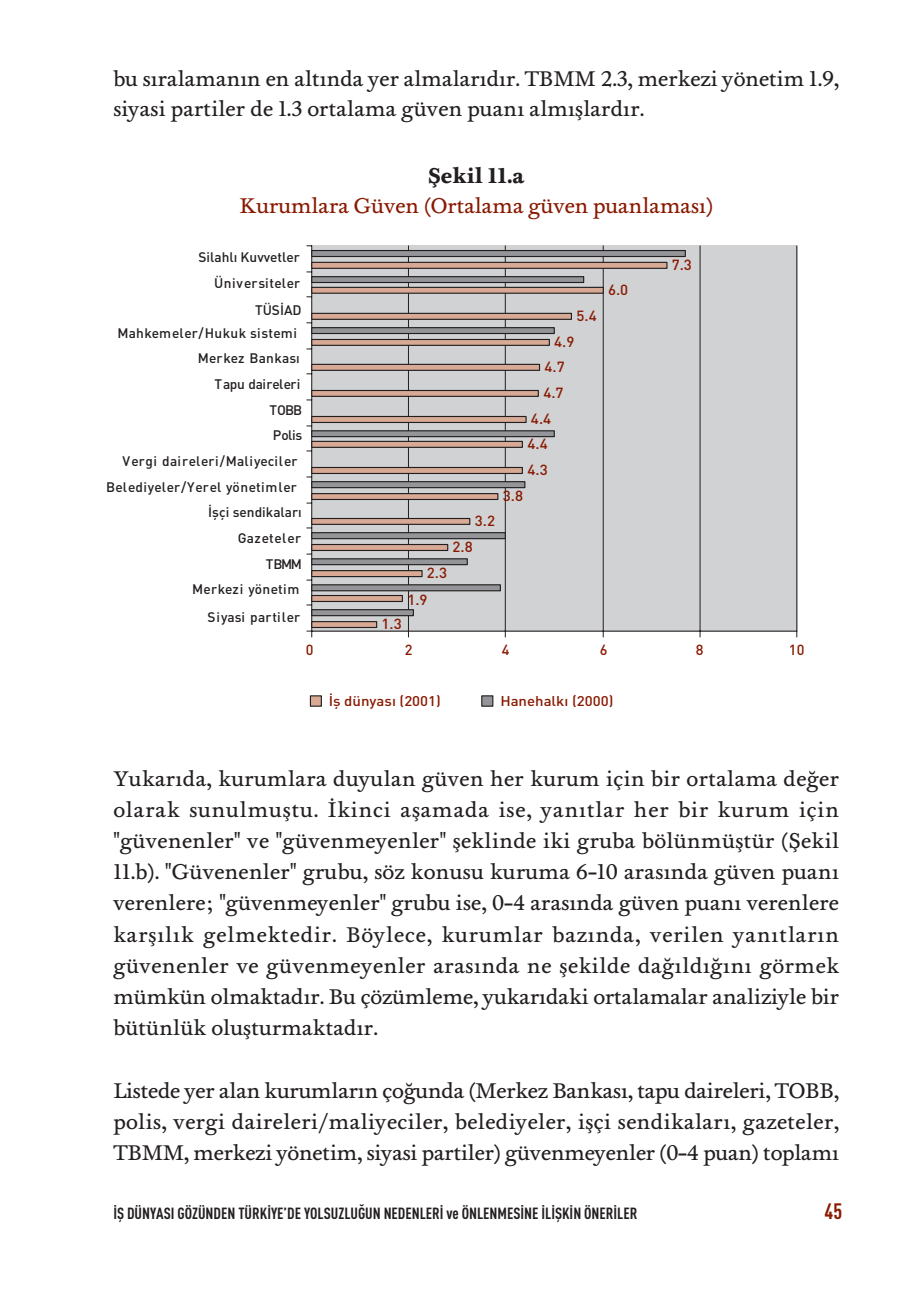
<style>
.page{position:relative;width:908px;height:1304px;background:#fff}
.page>*{position:absolute;margin:0;border:0;box-sizing:border-box;transform-origin:0 0}
.t1{font:22px/31.2px "FNDRY Wilson";letter-spacing:-.005em;color:#231f20;text-align:justify}
.t2{font:22px "FNDRY Wilson";letter-spacing:-.005em;color:#891a02}
.t3{font:700 22px "FNDRY Wilson";color:#231f20}
.t4{font:700 22px "DIN Cond";color:#891a02}
.t5{font:700 16px "DIN Cond";color:#231f20}
.t6{font:500 14.6px "DIN";color:#891a02}
.t7{font:500 14px "DIN";color:#891a02;scale:1.07 1}
.t8{font:500 13.6px "DIN";color:#231f20}
.t9{font:500 13.6px "DIN";letter-spacing:.035em;color:#231f20}
.t10{font:500 13.6px "DIN";letter-spacing:.02em;color:#231f20}
.t11{font:500 13.6px "DIN";letter-spacing:.03em;color:#231f20}
</style>
<div class="page">
<div style="left:310px;top:695px;width:12px;height:12px;background:#d8aa95;border:1px solid #231f20"></div>
<div style="left:481px;top:695px;width:12px;height:12px;background:#939598;border:1px solid #231f20"></div>
<div style="left:312px;top:246px;width:485px;height:385px;background:#d1d2d4"></div>
<hr style="left:408px;top:246px;width:1px;height:391px;background:#231f20">
<hr style="left:505px;top:246px;width:1px;height:391px;background:#231f20">
<hr style="left:312px;top:631px;width:485px;height:1px;background:#231f20">
<hr style="left:603px;top:246px;width:1px;height:391px;background:#231f20">
<hr style="left:700px;top:246px;width:1px;height:391px;background:#231f20">
<hr style="left:311px;top:246px;width:1px;height:385px;background:#231f20">
<hr style="left:797px;top:246px;width:1px;height:385px;background:#231f20">
<div style="left:311px;top:621px;width:66px;height:7px;background:#d8aa95;border:1px solid #231f20"></div>
<div style="left:311px;top:595px;width:92px;height:7px;background:#d8aa95;border:1px solid #231f20"></div>
<div style="left:311px;top:570px;width:112px;height:7px;background:#d8aa95;border:1px solid #231f20"></div>
<div style="left:311px;top:544px;width:137px;height:7px;background:#d8aa95;border:1px solid #231f20"></div>
<div style="left:311px;top:518px;width:159px;height:7px;background:#d8aa95;border:1px solid #231f20"></div>
<div style="left:311px;top:493px;width:187px;height:7px;background:#d8aa95;border:1px solid #231f20"></div>
<div style="left:311px;top:467px;width:212px;height:7px;background:#d8aa95;border:1px solid #231f20"></div>
<div style="left:311px;top:441px;width:212px;height:7px;background:#d8aa95;border:1px solid #231f20"></div>
<div style="left:311px;top:416px;width:216px;height:7px;background:#d8aa95;border:1px solid #231f20"></div>
<div style="left:311px;top:390px;width:228px;height:7px;background:#d8aa95;border:1px solid #231f20"></div>
<div style="left:311px;top:364px;width:229px;height:7px;background:#d8aa95;border:1px solid #231f20"></div>
<div style="left:311px;top:339px;width:239px;height:7px;background:#d8aa95;border:1px solid #231f20"></div>
<div style="left:311px;top:313px;width:261px;height:7px;background:#d8aa95;border:1px solid #231f20"></div>
<div style="left:311px;top:287px;width:293px;height:7px;background:#d8aa95;border:1px solid #231f20"></div>
<div style="left:311px;top:262px;width:357px;height:7px;background:#d8aa95;border:1px solid #231f20"></div>
<div style="left:311px;top:609px;width:103px;height:7px;background:#939598;border:1px solid #231f20"></div>
<div style="left:311px;top:584px;width:190px;height:7px;background:#939598;border:1px solid #231f20"></div>
<div style="left:311px;top:558px;width:157px;height:7px;background:#939598;border:1px solid #231f20"></div>
<div style="left:311px;top:532px;width:195px;height:7px;background:#939598;border:1px solid #231f20"></div>
<div style="left:311px;top:481px;width:214px;height:7px;background:#939598;border:1px solid #231f20"></div>
<div style="left:311px;top:430px;width:244px;height:7px;background:#939598;border:1px solid #231f20"></div>
<div style="left:311px;top:327px;width:244px;height:7px;background:#939598;border:1px solid #231f20"></div>
<div style="left:311px;top:276px;width:273px;height:7px;background:#939598;border:1px solid #231f20"></div>
<div style="left:311px;top:250px;width:375px;height:7px;background:#939598;border:1px solid #231f20"></div>
<p class="t1" style="left:113px;top:66px;width:727px;line-height:30.4px">bu s›ralaman›n en alt›nda yer almalar›d›r. TBMM 2.3, merkezi yönetim 1.9, siyasi partiler de 1.3 ortalama güven puan› alm›fllard›r.</p>
<p class="t3" style="left:428px;top:167px;width:98px">fiekil 11.a</p>
<p class="t2" style="left:239px;top:197px;width:475px">Kurumlara Güven (Ortalama güven puanlamas›)</p>
<p class="t8" style="left:199px;top:252px;width:103px">Silahl› Kuvvetler</p>
<p class="t9" style="left:214px;top:278px;width:88px">Üniversiteler</p>
<p class="t8" style="left:255px;top:305px;width:48px">TÜS‹AD</p>
<p class="t10" style="left:117px;top:328px;width:181px">Mahkemeler/Hukuk sistemi</p>
<p class="t8" style="left:198px;top:353px;width:103px">Merkez Bankas›</p>
<p class="t8" style="left:214px;top:379px;width:87px">Tapu daireleri</p>
<p class="t8" style="left:270px;top:405px;width:34px">TOBB</p>
<p class="t8" style="left:273px;top:430px;width:31px">Polis</p>
<p class="t9" style="left:123px;top:456px;width:176px">Vergi daireleri/Maliyeciler</p>
<p class="t9" style="left:106px;top:482px;width:192px">Belediyeler/Yerel yönetimler</p>
<p class="t8" style="left:208px;top:507px;width:95px">‹flçi sendikalar›</p>
<p class="t10" style="left:238px;top:533px;width:65px">Gazeteler</p>
<p class="t8" style="left:266px;top:559px;width:38px">TBMM</p>
<p class="t10" style="left:192px;top:584px;width:109px">Merkezi yönetim</p>
<p class="t11" style="left:208px;top:612px;width:94px">Siyasi partiler</p>
<p class="t6" style="left:475px;top:515px;width:22px">3.2</p>
<p class="t6" style="left:453px;top:541px;width:22px">2.8</p>
<p class="t6" style="left:427px;top:568px;width:22px">2.3</p>
<p class="t6" style="left:407px;top:595px;width:22px">1.9</p>
<p class="t6" style="left:382px;top:619px;width:22px">1.3</p>
<p class="t6" style="left:576px;top:310px;width:22px">5.4</p>
<p class="t6" style="left:554px;top:336px;width:22px">4.9</p>
<p class="t6" style="left:545px;top:361px;width:22px">4.7</p>
<p class="t6" style="left:543px;top:387px;width:22px">4.7</p>
<p class="t6" style="left:531px;top:413px;width:22px">4.4</p>
<p class="t6" style="left:527px;top:438px;width:22px">4.4</p>
<p class="t6" style="left:527px;top:464px;width:22px">4.3</p>
<p class="t6" style="left:503px;top:490px;width:22px">3.8</p>
<p class="t6" style="left:608px;top:284px;width:22px">6.0</p>
<p class="t6" style="left:672px;top:259px;width:22px">7.3</p>
<p class="t6" style="left:306px;top:644px;width:9px">0</p>
<p class="t6" style="left:405px;top:644px;width:9px">2</p>
<p class="t6" style="left:502px;top:644px;width:9px">4</p>
<p class="t6" style="left:600px;top:644px;width:9px">6</p>
<p class="t6" style="left:696px;top:644px;width:9px">8</p>
<p class="t6" style="left:789px;top:644px;width:17px">10</p>
<p class="t7" style="left:329px;top:696px;width:106px">‹fl dünyas› (2001)</p>
<p class="t7" style="left:500px;top:696px;width:107px">Hanehalk› (2000)</p>
<p class="t1" style="left:113px;top:765px;width:727px">Yukar›da, kurumlara duyulan güven her kurum için bir ortalama de¤er olarak sunulmufltu. ‹kinci aflamada ise, yan›tlar her bir kurum için "güvenenler" ve "güvenmeyenler" fleklinde iki gruba bölünmüfltür (fiekil 11.b). "Güvenenler" grubu, söz konusu kuruma 6-10 aras›nda güven puan› verenlere; "güvenmeyenler" grubu ise, 0-4 aras›nda güven puan› verenlere karfl›l›k gelmektedir. Böylece, kurumlar baz›nda, verilen yan›tlar›n güvenenler ve güvenmeyenler aras›nda ne flekilde da¤›ld›¤›n› görmek mümkün olmaktad›r. Bu çözümleme, yukar›daki ortalamalar analiziyle bir bütünlük oluflturmaktad›r.</p>
<p class="t1" style="left:113px;top:1077px;width:727px">Listede yer alan kurumlar›n ço¤unda (Merkez Bankas›, tapu daireleri, TOBB, polis, vergi daireleri/maliyeciler, belediyeler, iflçi sendikalar›, gazeteler, TBMM, merkezi yönetim, siyasi partiler) güvenmeyenler (0-4 puan) toplam›</p>
<p class="t5" style="left:113px;top:1207px;width:526px">‹fi DÜNYASI GÖZÜNDEN TÜRK‹YE’DE YOLSUZLU⁄UN NEDENLER‹ ve ÖNLENMES‹NE ‹L‹fiK‹N ÖNER‹LER</p>
<p class="t4" style="left:824px;top:1203px;width:19px">45</p>
</div>
